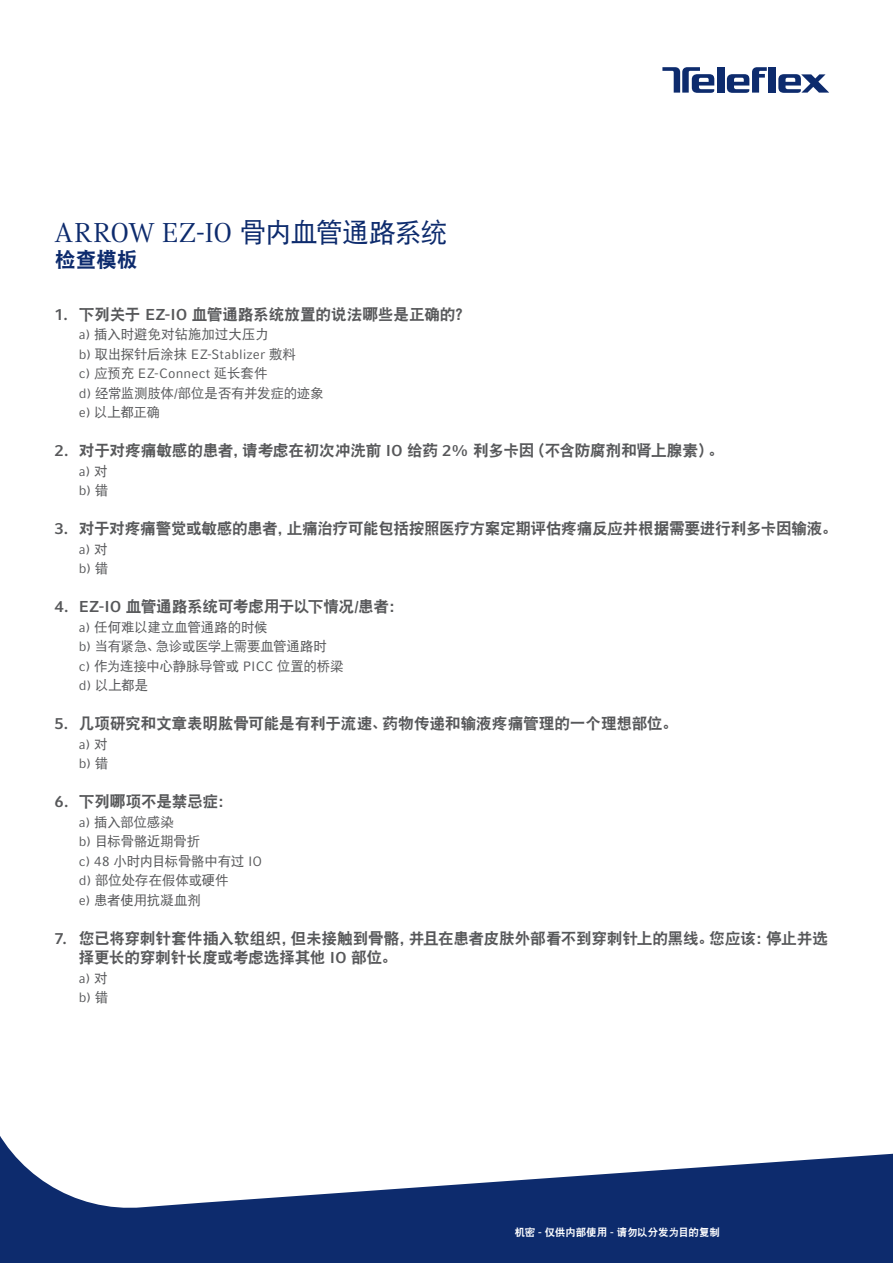
<style>
.page{position:relative;width:893px;height:1263px;background:#fff}
.page>*{position:absolute;margin:0;border:0;box-sizing:border-box;transform-origin:0 0}
.t1{font:27px "Compatil Text LT Pro";color:#0d2b6d}
.t2{font:21px "DFP Hei W9";color:#0d2b6d}
.t3{font:15.75px/19.5px "DFP Hei W9";letter-spacing:-.02em;color:#57585a}
.t4{font:13.5px/19.5px "DFP Hei W5";letter-spacing:-.02em;color:#57585a}
.t5{font:13.5px/19.5px "Compatil Fact LT Pro";letter-spacing:.01em;color:#57585a}
.t6{font:10.5px "DFP Hei W9";letter-spacing:-.02em;color:#fff}
.s1{font-family:"DFP Hei W5"}
.s2{font-family:"Compatil Fact LT Pro";font-weight:700}
.s3{font-family:"Compatil Fact LT Pro"}
</style>
<div class="page">
<div style="left:769px;top:67px;width:7px;height:26px;background:#0d2b6d"></div>
<svg style="left:727px;top:67px;width:40px;height:26px"></svg>
<div style="left:717px;top:67px;width:7px;height:26px;background:#0d2b6d"></div>
<svg style="left:778px;top:74px;width:51px;height:19px"></svg>
<svg style="left:662px;top:67px;width:52px;height:26px"></svg>
<svg style="left:0;top:1136px;width:893px;height:127px;fill:#0d2b6d"></svg>
<h1 class="t1" style="left:55px;top:217px;width:394px">ARROW EZ-IO <span class="s1">骨内血管通路系统</span></h1>
<h2 class="t2" style="left:55px;top:248px;width:84px">检查模板</h2>
<p class="t3" style="left:55px;top:304px;width:418px"><span class="s2">1.</span> 下列关于 <span class="s2">EZ-IO</span> 血管通路系统放置的说法哪些是正确的？</p>
<p class="t4" style="left:79px;top:324px;width:191px"><span class="s3">a)</span> 插入时避免对钻施加过大压力</p>
<p class="t5" style="left:79px;top:344px;width:218px">b) <span class="s1">取出探针后涂抹</span> EZ-Stablizer <span class="s1">敷料</span>c) <span class="s1">应预充</span> EZ-Connect <span class="s1">延长套件</span></p>
<p class="t4" style="left:79px;top:383px;width:246px"><span class="s3">d)</span> 经常监测肢体/部位是否有并发症的迹象<span class="s3">e)</span> 以上都正确</p>
<p class="t3" style="left:55px;top:441px;width:670px"><span class="s2">2.</span> 对于对疼痛敏感的患者，请考虑在初次冲洗前 <span class="s2">IO</span> 给药 <span class="s2">2%</span> 利多卡因（不含防腐剂和肾上腺素）。</p>
<p class="t5" style="left:79px;top:461px;width:31px">a) <span class="s1">对</span>b) <span class="s1">错</span></p>
<p class="t3" style="left:55px;top:519px;width:784px"><span class="s2">3.</span> 对于对疼痛警觉或敏感的患者，止痛治疗可能包括按照医疗方案定期评估疼痛反应并根据需要进行利多卡因输液。</p>
<p class="t5" style="left:79px;top:539px;width:31px">a) <span class="s1">对</span>b) <span class="s1">错</span></p>
<p class="t3" style="left:55px;top:597px;width:350px"><span class="s2">4. EZ-IO</span> 血管通路系统可考虑用于以下情况/患者：</p>
<p class="t4" style="left:79px;top:617px;width:266px"><span class="s3">a)</span> 任何难以建立血管通路的时候<br><span class="s3">b)</span> 当有紧急、急诊或医学上需要血管通路时<br><span class="s3">c)</span> 作为连接中心静脉导管或 <span class="s3">PICC</span> 位置的桥梁<span class="s3">d)</span> 以上都是</p>
<p class="t3" style="left:55px;top:714px;width:624px"><span class="s2">5.</span> 几项研究和文章表明肱骨可能是有利于流速、药物传递和输液疼痛管理的一个理想部位。</p>
<p class="t5" style="left:79px;top:734px;width:31px">a) <span class="s1">对</span>b) <span class="s1">错</span></p>
<p class="t3" style="left:55px;top:792px;width:179px"><span class="s2">6.</span> 下列哪项不是禁忌症：</p>
<p class="t4" style="left:79px;top:812px;width:185px"><span class="s3">a)</span> 插入部位感染<br><span class="s3">b)</span> 目标骨骼近期骨折<br><span class="s3">c) 48</span> 小时内目标骨骼中有过 <span class="s3">IO d)</span> 部位处存在假体或硬件<br><span class="s3">e)</span> 患者使用抗凝血剂</p>
<p class="t3" style="left:79px;top:928px;width:751px;text-indent:-24px"><span class="s2">7.</span> 您已将穿刺针套件插入软组织，但未接触到骨骼，并且在患者皮肤外部看不到穿刺针上的黑线。您应该：停止并选择更长的穿刺针长度或考虑选择其他 <span class="s2">IO</span> 部位。</p>
<p class="t5" style="left:79px;top:968px;width:31px">a) <span class="s1">对</span>b) <span class="s1">错</span></p>
<p class="t6" style="left:515px;top:1227px;width:207px">机密 <span class="s2">-</span> 仅供内部使用 <span class="s2">-</span> 请勿以分发为目的复制</p>
</div>
